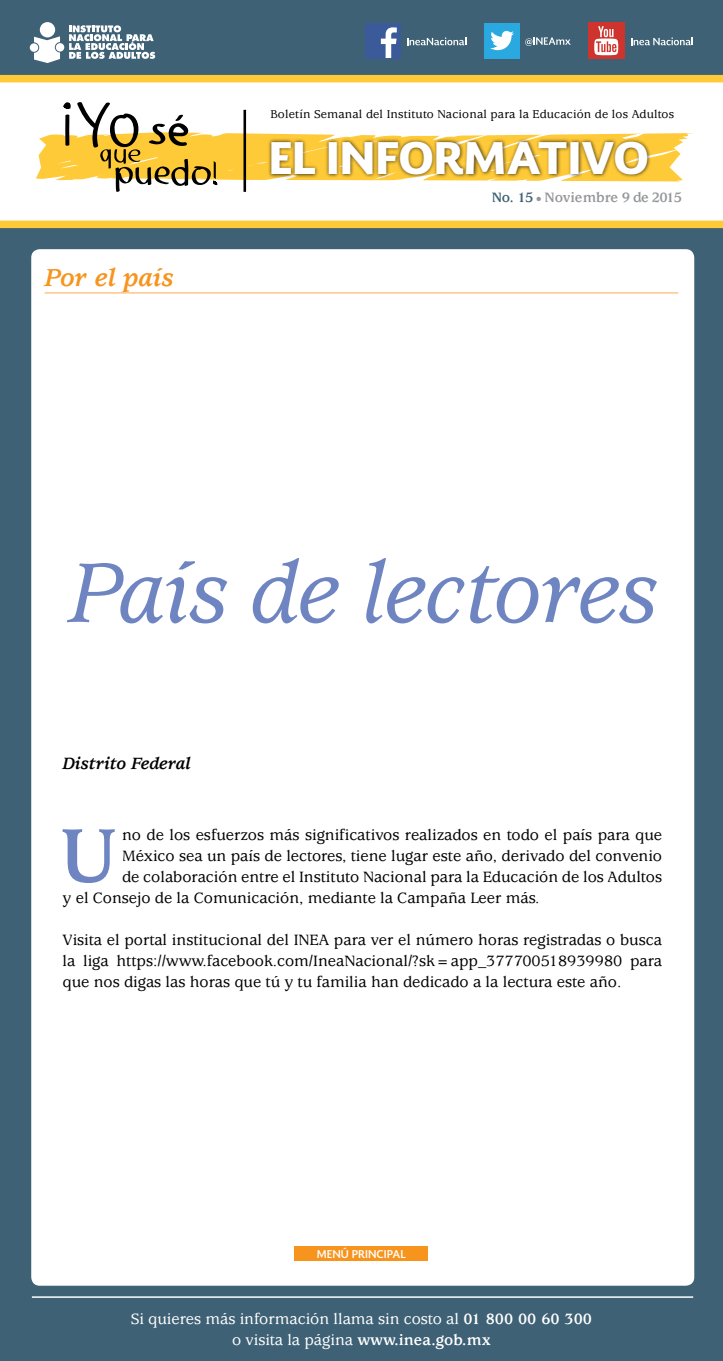
<style>
.page{position:relative;width:723px;height:1361px;background:#fff}
.page>*{position:absolute;margin:0;border:0;box-sizing:border-box;transform-origin:0 0}
.t1{font:italic 500 93px "Usherwood Std";letter-spacing:-.01em;color:#6f85c2}
.t2{font:700 83.55px "Usherwood Std";color:#6f85c2}
.t3{font:900 42.45px "Soberana Sans";color:#fff}
.t4{font:italic 700 27px "Usherwood Std";color:#f7941e}
.t5{font:italic 700 18px "Usherwood Std";color:#000}
.t6{font:500 16.5px/21px "Usherwood Std";color:#000;text-align:justify}
.t7{font:500 16.5px/21px "Usherwood Std";color:#fff;text-align:center}
.t8{font:700 15px "Usherwood Std";letter-spacing:-.02em;color:#939598}
.t9{font:500 12.45px "Usherwood Std";letter-spacing:.015em;color:#000}
.t10{font:700 10.5px "Soberana Sans";color:#fff}
.s1{color:#3e6175}
.s2{font-weight:700}
</style>
<div class="page">
<div style="left:0;top:225px;width:723px;height:1136px;background:#3e6175"></div>
<div style="left:0;top:0;width:723px;height:77px;background:#3e6175"></div>
<svg style="left:36px;top:102px;width:657px;height:90px"></svg>
<div style="left:268px;top:138px;width:382px;height:41px;background:#000;opacity:.75"></div>
<hr style="left:243px;top:110px;width:3px;height:82px;background:#000">
<svg style="left:407px;top:37px;width:59px;height:8px"></svg>
<svg style="left:525px;top:37px;width:45px;height:9px"></svg>
<svg style="left:631px;top:37px;width:62px;height:8px"></svg>
<div style="left:365px;top:23px;width:35px;height:35px;background:#3a5a99"></div>
<svg style="left:381px;top:27px;width:16px;height:31px"></svg>
<div style="left:484px;top:23px;width:36px;height:35px;background:#2aa9e0"></div>
<svg style="left:490px;top:31px;width:24px;height:19px"></svg>
<div style="left:588px;top:23px;width:36px;height:36px;background:#ce342d"></div>
<svg style="left:594px;top:26px;width:24px;height:29px"></svg>
<div style="left:0;top:221px;width:723px;height:7px;background:#ffca38"></div>
<div style="left:0;top:75px;width:723px;height:7px;background:#ffca38"></div>
<div style="left:40px;top:22px;width:15px;height:15px;background:#fff;border-radius:50%"></div>
<svg style="left:69px;top:25px;width:86px;height:34px"></svg>
<svg style="left:34px;top:36px;width:26px;height:27px"></svg>
<div style="left:30px;top:43px;width:8px;height:9px;background:#fff;border-radius:50%"></div>
<div style="left:56px;top:43px;width:8px;height:9px;background:#fff;border-radius:50%"></div>
<div style="left:31px;top:249px;width:663px;height:1036px;background:#fff;border-radius:9px"></div>
<hr style="left:32px;top:1296px;width:661px;height:2px;background:#fff">
<hr style="left:45px;top:292px;width:633px;height:2px;background:#fdc689">
<div style="left:294px;top:1246px;width:134px;height:14px;background:#f7941e"></div>
<p class="t9" style="left:270px;top:108px;width:405px">Boletín Semanal del Instituto Nacional para la Educación de los Adultos</p>
<h3 class="t3" style="left:269px;top:128px;width:382px">EL INFORMATIVO</h3>
<h3 class="t4" style="left:45px;top:263px;width:131px">Por el país</h3>
<p class="t8" style="left:492px;top:189px;width:192px"><span class="s1">No. 15</span> ● Noviembre 9 de 2015</p>
<h1 class="t1" style="left:69px;top:542px;width:590px">País de lectores</h1>
<p class="t5" style="left:63px;top:753px;width:129px">Distrito Federal</p>
<h2 class="t2" style="left:59px;top:809px;width:60px">U</h2>
<p class="t6" style="left:122px;top:824px;width:541px">no de los esfuerzos más significativos realizados en todo el país para que</p>
<p class="t6" style="left:122px;top:845px;width:541px">México sea un país de lectores, tiene lugar este año, derivado del convenio</p>
<p class="t6" style="left:122px;top:866px;width:541px">de colaboración entre el Instituto Nacional para la Educación de los Adultos</p>
<p class="t6" style="left:63px;top:887px;width:478px">y el Consejo de la Comunicación, mediante la Campaña Leer más.</p>
<p class="t6" style="left:63px;top:929px;width:601px">Visita el portal institucional del INEA para ver el número horas registradas o busca la liga https://www.facebook.com/IneaNacional/?sk=app_377700518939980 para que nos digas las horas que tú y tu familia han dedicado a la lectura este año.</p>
<p class="t10" style="left:317px;top:1246px;width:91px">MENÚ PRINCIPAL</p>
<p class="t7" style="left:131px;top:1308px;width:463px">Si quieres más información llama sin costo al <span class="s2">01 800 00 60 300 </span>o visita la página <span class="s2">www.inea.gob.mx</span></p>
</div>
